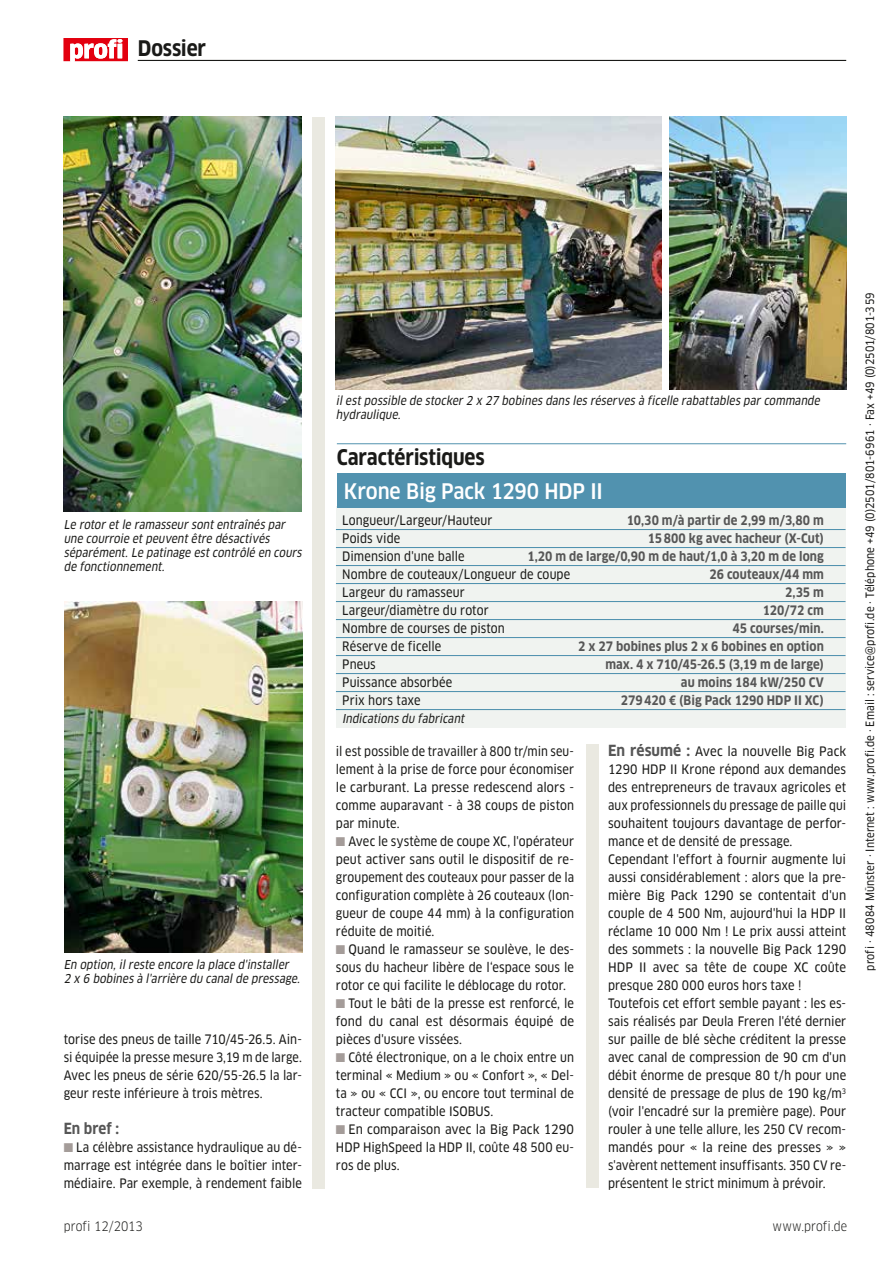
<style>
.page{position:relative;width:893px;height:1263px;background:#fff}
.page>*{position:absolute;margin:0;border:0;box-sizing:border-box;transform-origin:0 0}
.t1{font:700 condensed 21px "Clan OT";letter-spacing:-.005em;color:#1a1a18}
.t2{font:500 condensed 21px "Clan OT";letter-spacing:-.01em;color:#fff}
.t3{font:700 condensed 15px "Clan OT";letter-spacing:.005em;color:#565656}
.t4{font:12.75px/18px "Clan OT Narrow News";letter-spacing:.005em;color:#1a1a18;text-align:justify}
.t5{font:700 condensed 12.75px "Clan OT";letter-spacing:.005em;color:#565656}
.t6{font:12.75px/18px "Clan OT Narrow News";letter-spacing:.005em;color:#1a1a18;text-align:justify;scale:.95 1}
.t7{font:condensed 12.75px "Clan OT";letter-spacing:.005em;color:#1a1a18}
.t8{font:italic 12px/14.2px "Clan OT Narrow News";color:#1a1a18;scale:.95 1}
.t9{font:11.25px "Clan OT Narrow News";letter-spacing:.01em;color:#1a1a18}
.s1{color:#a49c99}
.s2{font-family:"Clan OT";font-weight:700;font-stretch:condensed;font-size:15px;color:#565656}
</style>
<div class="page">
<img style="left:64px;top:117px;width:238px;height:395px">
<img style="left:64px;top:602px;width:238px;height:350px">
<img style="left:336px;top:117px;width:325px;height:272px">
<img style="left:669px;top:117px;width:177px;height:272px">
<hr style="left:337px;top:443px;width:509px;height:1px;background:#5192af">
<div style="left:336px;top:506px;width:509px;height:221px;background:#f0f3f0"></div>
<hr style="left:336px;top:529px;width:509px;height:1px;background:#5192af">
<hr style="left:336px;top:547px;width:509px;height:1px;background:#5192af">
<hr style="left:336px;top:565px;width:509px;height:1px;background:#5192af">
<hr style="left:336px;top:583px;width:509px;height:1px;background:#5192af">
<hr style="left:336px;top:601px;width:509px;height:1px;background:#5192af">
<hr style="left:336px;top:619px;width:509px;height:1px;background:#5192af">
<hr style="left:336px;top:637px;width:509px;height:1px;background:#5192af">
<hr style="left:336px;top:655px;width:509px;height:1px;background:#5192af">
<hr style="left:336px;top:673px;width:509px;height:1px;background:#5192af">
<hr style="left:336px;top:691px;width:509px;height:1px;background:#5192af">
<hr style="left:336px;top:709px;width:509px;height:1px;background:#5192af">
<div style="left:338px;top:473px;width:508px;height:34px;background:#5192af"></div>
<div style="left:313px;top:117px;width:12px;height:1071px;background:#eae9e1"></div>
<div style="left:586px;top:745px;width:12px;height:443px;background:#eae9e1"></div>
<svg style="left:64px;top:38px;width:64px;height:23px"></svg>
<hr style="left:118px;top:44px;width:4px;height:14px;background:#fff">
<hr style="left:138px;top:60px;width:708px;height:1px;background:#1a1a18">
<h1 class="t1" style="left:138px;top:36px;width:70px">Dossier</h1>
<p class="t8" style="left:336px;top:393px;width:513px">ilestpossible de stocker2 x 27 bobines dans les réserves à ficelle rabattables parcommande hydraulique.</p>
<h1 class="t1" style="left:337px;top:446px;width:149px">Caractéristiques</h1>
<p class="t8" style="left:64px;top:517px;width:254px">Le rotoretle ramasseursontentraînés par une courroie etpeuventêtre désactivés séparément.Le patinage estcontrôlé en cours de fonctionnement.</p>
<p class="t8" style="left:64px;top:957px;width:253px">En option,ilreste encore la place d'installer<br>2 x 6 bobines à l'arrière du canalde pressage.</p>
<p class="t4" style="left:64px;top:1030px;width:240px">torise des pneus de taille 710/45-26.5. Ain&shy;si équipée la presse mesure 3,19 m de large.<br>Avec les pneus de série 620/55-26.5 la lar&shy;geur reste inférieure à trois mètres.</p>
<p class="t3" style="left:64px;top:1120px;width:57px">En bref :</p>
<p class="t4" style="left:64px;top:1138px;width:240px"><span class="s1">■■</span> La célèbre assistance hydraulique au dé&shy;marrage est intégrée dans le boîtier inter&shy;médiaire. Par exemple, à rendement faible</p>
<h1 class="t2" style="left:344px;top:479px;width:260px">Krone Big Pack 1290 HDP II</h1>
<p class="t4" style="left:342px;top:511px;width:152px">Longueur/Largeur/Hauteur</p>
<p class="t5" style="left:627px;top:513px;width:198px">10,30 m/à partir de 2,99 m/3,80 m</p>
<p class="t4" style="left:342px;top:529px;width:59px">Poids vide</p>
<p class="t5" style="left:648px;top:531px;width:177px">15800 kg avec hacheur (X-Cut)</p>
<p class="t4" style="left:342px;top:547px;width:124px">Dimension d'une balle</p>
<p class="t5" style="left:527px;top:549px;width:298px">1,20 m de large/0,90 m de haut/1,0 à 3,20 m de long</p>
<p class="t4" style="left:342px;top:565px;width:229px">Nombre de couteaux/Longueur de coupe</p>
<p class="t5" style="left:709px;top:567px;width:116px">26 couteaux/44 mm</p>
<p class="t4" style="left:342px;top:583px;width:124px">Largeur du ramasseur</p>
<p class="t5" style="left:785px;top:585px;width:40px">2,35 m</p>
<p class="t4" style="left:342px;top:601px;width:148px">Largeur/diamètre du rotor</p>
<p class="t5" style="left:763px;top:603px;width:62px">120/72 cm</p>
<p class="t4" style="left:342px;top:619px;width:164px">Nombre de courses de piston</p>
<p class="t5" style="left:733px;top:621px;width:93px">45 courses/min.</p>
<p class="t4" style="left:342px;top:637px;width:100px">Réserve de ficelle</p>
<p class="t5" style="left:578px;top:639px;width:247px">2 x 27 bobines plus 2 x 6 bobines en option</p>
<p class="t4" style="left:342px;top:655px;width:35px">Pneus</p>
<p class="t5" style="left:605px;top:657px;width:220px">max. 4 x 710/45-26.5 (3,19 m de large)</p>
<p class="t4" style="left:342px;top:673px;width:111px">Puissance absorbée</p>
<p class="t5" style="left:681px;top:675px;width:144px">au moins 184 kW/250 CV</p>
<p class="t4" style="left:342px;top:691px;width:80px">Prix hors taxe</p>
<p class="t5" style="left:621px;top:693px;width:205px">279420 € (Big Pack 1290 HDP II XC)</p>
<p class="t8" style="left:342px;top:712px;width:132px">Indications du fabricant</p>
<p class="t6" style="left:336px;top:742px;width:252px">il est possible de travailler à 800 tr/min seu&shy;lement à la prise de force pour économiser le carburant. La presse redescend alors - comme auparavant - à 38 coups de piston par minute.</p>
<p class="t4" style="left:336px;top:832px;width:240px"><span class="s1">■■</span> Avec le système de coupe XC, l'opérateur peut activer sans outil le dispositif de re&shy;groupement des couteaux pour passer de la configuration complète à 26 couteaux (lon&shy;gueur de coupe 44 mm) à la configuration réduite de moitié.</p>
<p class="t4" style="left:336px;top:940px;width:240px"><span class="s1">■■</span> Quand le ramasseur se soulève, le des&shy;sous du hacheur libère de l‘espace sous le rotor ce qui facilite le déblocage du rotor.</p>
<p class="t4" style="left:336px;top:994px;width:240px"><span class="s1">■■</span> Tout le bâti de la presse est renforcé, le fond du canal est désormais équipé de pièces d'usure vissées.</p>
<p class="t4" style="left:336px;top:1048px;width:240px"><span class="s1">■■</span> Côté électronique, on a le choix entre un terminal « Medium » ou « Confort », « Del&shy;ta » ou « CCI », ou encore tout terminal de tracteur compatible ISOBUS.</p>
<p class="t4" style="left:336px;top:1120px;width:240px"><span class="s1">■■</span> En comparaison avec la Big Pack 1290<br>HDP HighSpeed la HDP II, coûte 48 500 eu&shy;ros de plus.</p>
<p class="t4" style="left:608px;top:742px;width:240px;text-align:left"><span class="s2">En résumé :</span> Avec la nouvelle Big Pack 1290 HDP II Krone répond aux demandes des entrepreneurs de travaux agricoles et aux professionnels du pressage de paille qui souhaitent toujours davantage de perfor&shy;mance et de densité de pressage.<br>Cependant l'effort à fournir augmente lui aussi considérablement : alors que la pre&shy;mière Big Pack 1290 se contentait d'un couple de 4 500 Nm, aujourd'hui la HDP II réclame 10 000 Nm ! Le prix aussi atteint des sommets : la nouvelle Big Pack 1290<br>HDP II avec sa tête de coupe XC coûte presque 280 000 euros hors taxe !<br>Toutefois cet effort semble payant : les es&shy;sais réalisés par Deula Freren l'été dernier sur paille de blé sèche créditent la presse avec canal de compression de 90 cm d'un débit énorme de presque 80 t/h pour une densité de pressage de plus de 190 kg/m<sup>3 </sup>(voir l'encadré sur la première page). Pour rouler à une telle allure, les 250 CV recom&shy;mandés pour « la reine des presses » » s'avèrent nettement insuffisants. 350 CV re&shy;présentent le strict minimum à prévoir.</p>
<p class="t7" style="left:64px;top:1218px;width:80px">profi 12/2013</p>
<p class="t7" style="left:773px;top:1218px;width:76px">www.profi.de</p>
<p class="t9" style="left:863px;top:970px;width:680px;rotate:-90deg">profi · 48084 Münster · Internet : www.profi.de · Email : service@profi.de · Téléphone +49 (0)2501/801-6961 · Fax +49 (0)2501/801-359</p>
</div>
